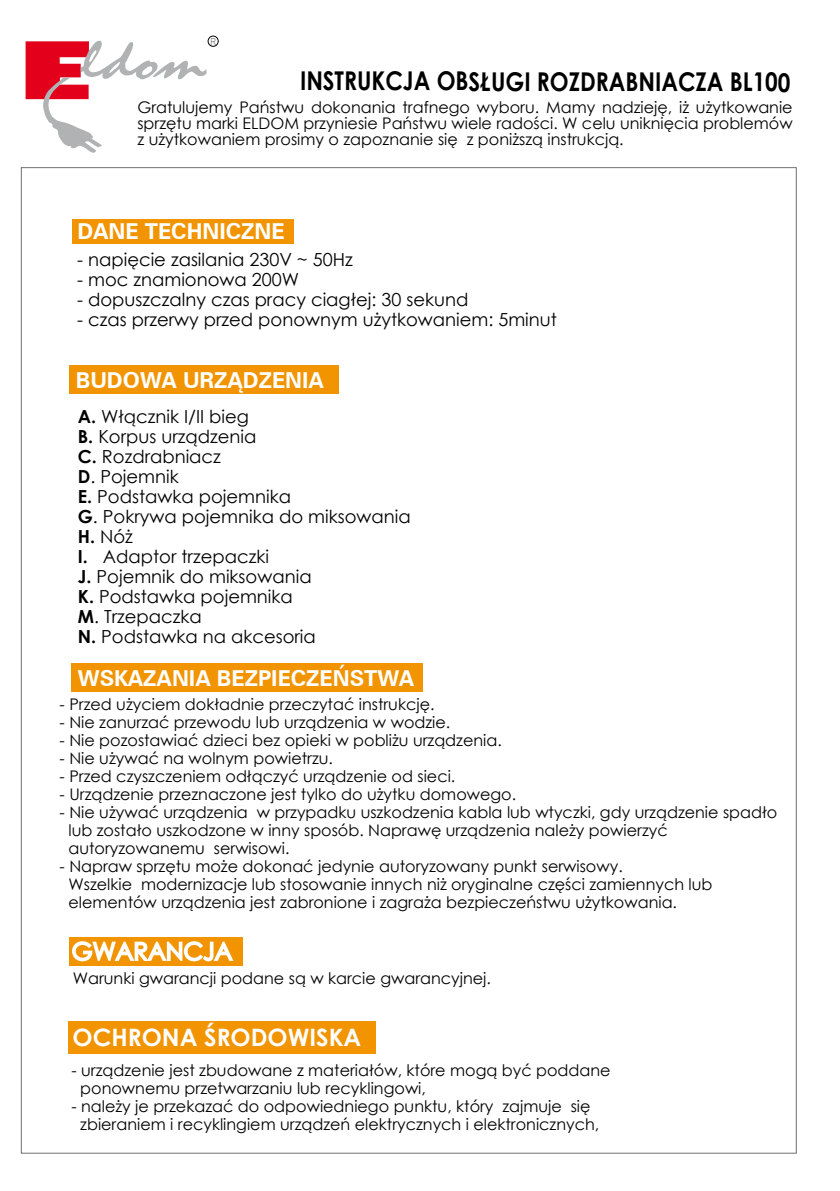
<style>
.page{position:relative;width:840px;height:1191px;background:#fff}
.page>*{position:absolute;margin:0;border:0;box-sizing:border-box;transform-origin:0 0}
.t1{font:700 26px "Century Gothic";letter-spacing:-.005em;color:#000;scale:.87 1}
.t2{font:700 24px "Century Gothic";color:#fff}
.t3{font:700 22px "Zurich L2";color:#fff}
.t4{font:18px/20px "Century Gothic";color:#000}
.t5{font:16px/18px "Century Gothic";color:#000}
.t6{font:9.6px "Arial";color:#878889;scale:.82 1}
.s1{font-weight:700}
</style>
<div class="page">
<div style="left:71px;top:219px;width:222px;height:24px;background:#f29400"></div>
<div style="left:69px;top:365px;width:269px;height:28px;background:#f29400"></div>
<svg style="left:26px;top:40px;width:180px;height:113px"></svg>
<div style="left:208px;top:36px;width:10px;height:11px;border:1px solid #000;border-radius:50%"></div>
<div style="left:71px;top:663px;width:351px;height:28px;background:#f29400"></div>
<div style="left:68px;top:1021px;width:307px;height:33px;background:#f29400"></div>
<div style="left:69px;top:937px;width:173px;height:28px;background:#f29400"></div>
<svg style="left:72px;top:941px;width:162px;height:21px"></svg>
<p class="t6" style="left:210px;top:35px;width:8px">R</p>
<h1 class="t1" style="left:300px;top:62px;width:565px">INSTRUKCJA OBSŁUGI ROZDRABNIACZA BL100</h1>
<p class="t5" style="left:137px;top:99px;width:656px;line-height:16px;text-align:justify">Gratulujemy Państwu dokonania trafnego wyboru. Mamy nadzieję, iż użytkowanie sprzętu marki ELDOM przyniesie Państwu wiele radości. W celu uniknięcia problemów z użytkowaniem prosimy o zapoznanie się z poniższą instrukcją.</p>
<h3 class="t3" style="left:78px;top:217px;width:208px">DANE TECHNICZNE</h3>
<p class="t4" style="left:77px;top:250px;width:277px">- napięcie zasilania 230V ~ 50Hz</p>
<p class="t4" style="left:77px;top:270px;width:223px">- moc znamionowa 200W</p>
<p class="t4" style="left:77px;top:290px;width:392px">- dopuszczalny czas pracy ciagłej: 30 sekund</p>
<p class="t4" style="left:77px;top:310px;width:481px">- czas przerwy przed ponownym użytkowaniem: 5minut</p>
<h3 class="t3" style="left:76px;top:365px;width:249px">BUDOWA URZĄDZENIA</h3>
<p class="t4" style="left:78px;top:406px;width:334px"><span class="s1">A.</span> Włącznik I/II bieg<br><span class="s1">B.</span> Korpus urządzenia<br><span class="s1">C.</span> Rozdrabniacz<br><span class="s1">D</span>. Pojemnik<br><span class="s1">E.</span> Podstawka pojemnika<br><span class="s1">G</span>. Pokrywa pojemnika do miksowania<br><span class="s1">H.</span> Nóż<br><span class="s1">I.</span> Adaptor trzepaczki<br><span class="s1">J.</span> Pojemnik do miksowania<br><span class="s1">K.</span> Podstawka pojemnika<br><span class="s1">M</span>. Trzepaczka<br><span class="s1">N.</span> Podstawka na akcesoria</p>
<h3 class="t3" style="left:78px;top:663px;width:338px">WSKAZANIA BEZPIECZEŃSTWA</h3>
<p class="t5" style="left:60px;top:695px;width:376px">- Przed użyciem dokładnie przeczytać instrukcję.</p>
<p class="t5" style="left:60px;top:713px;width:392px">- Nie zanurzać przewodu lub urządzenia w wodzie.</p>
<p class="t5" style="left:60px;top:731px;width:443px">- Nie pozostawiać dzieci bez opieki w pobliżu urządzenia.</p>
<p class="t5" style="left:60px;top:749px;width:275px">- Nie używać na wolnym powietrzu.</p>
<p class="t5" style="left:60px;top:767px;width:397px">- Przed czyszczeniem odłączyć urządzenie od sieci.</p>
<p class="t5" style="left:60px;top:785px;width:458px">- Urządzenie przeznaczone jest tylko do użytku domowego.</p>
<p class="t5" style="left:68px;top:803px;width:710px;text-indent:-9px">- Nie używać urządzenia w przypadku uszkodzenia kabla lub wtyczki, gdy urządzenie spadło lub zostało uszkodzone w inny sposób. Naprawę urządzenia należy powierzyć autoryzowanemu serwisowi.</p>
<p class="t5" style="left:68px;top:857px;width:645px;text-indent:-9px">- Napraw sprzętu może dokonać jedynie autoryzowany punkt serwisowy.<br>Wszelkie modernizacje lub stosowanie innych niż oryginalne części zamiennych lub elementów urządzenia jest zabronione i zagraża bezpieczeństwu użytkowania.</p>
<p class="t5" style="left:73px;top:969px;width:419px">Warunki gwarancji podane są w karcie gwarancyjnej.</p>
<h2 class="t2" style="left:72px;top:1019px;width:290px">OCHRONA ŚRODOWISKA</h2>
<p class="t5" style="left:80px;top:1060px;width:531px;text-indent:-9px">- urządzenie jest zbudowane z materiałów, które mogą być poddane ponownemu przetwarzaniu lub recyklingowi,</p>
<p class="t5" style="left:71px;top:1096px;width:529px;text-align:center">- należy je przekazać do odpowiedniego punktu, który zajmuje się zbieraniem i recyklingiem urządzeń elektrycznych i elektronicznych,</p>
</div>
